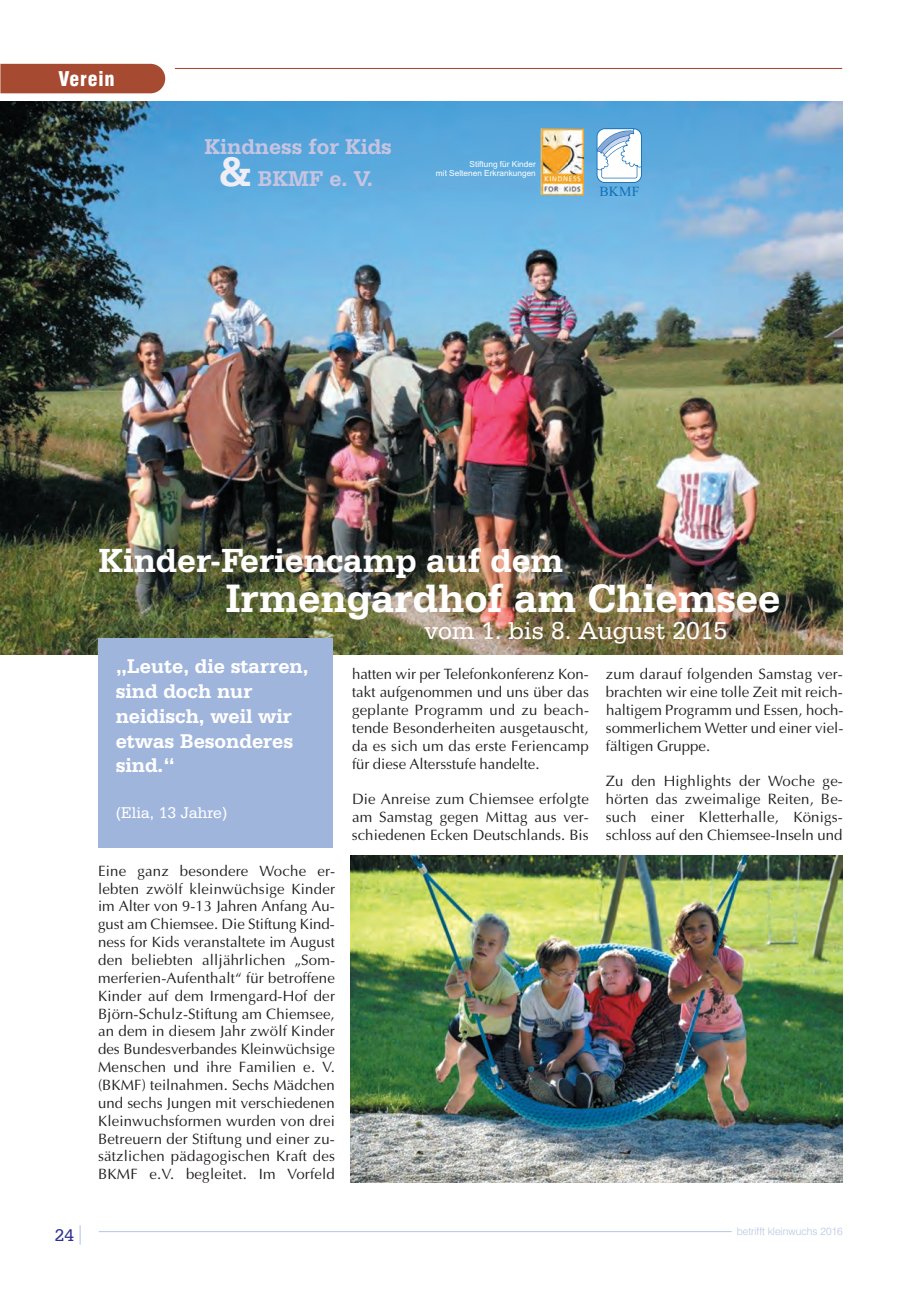
<style>
.page{position:relative;width:919px;height:1289px;background:#fff}
.page>*{position:absolute;margin:0;border:0;box-sizing:border-box;transform-origin:0 0}
.t1{font:700 41.85px "Serifa BT";color:#fff}
.t2{font:700 35.25px "Serifa BT";color:#fff}
.t3{font:25.95px "Serifa BT";color:#fff}
.t4{font:700 22.65px "Serifa BT";color:#c6c4e1}
.t5{font:700 21px/24.9px "Serifa BT";color:#fff}
.t6{font:900 condensed 19.8px "Swiss 721 BT";letter-spacing:.04em;color:#fff}
.t7{font:18px "Serifa BT";color:#2e3092}
.t8{font:16.5px "Serifa BT";color:#fff}
.t9{font:15px/17.9px "Ottawa Plain";letter-spacing:.01em;color:#231f20;text-align:justify}
.t10{font:13.95px "Times New Roman";color:#0f6eb8}
.t11{font:300 10.5px "Swiss 721 BT";color:#b5c5e4}
.t12{font:8.25px/9.3px "Arial";color:#fff;text-align:right}
.s1{font-size:43.5px;color:#efeef6}
</style>
<div class="page">
<img style="left:1px;top:101px;width:841px;height:553px">
<hr style="left:99px;top:1231px;width:632px;height:1px;background:#b5c5e4">
<svg style="left:80px;top:1225px;width:1px;height:19px"></svg>
<hr style="left:175px;top:68px;width:667px;height:1px;background:#a74a32">
<div style="left:0;top:64px;width:165px;height:29px;background:#a74a32"></div>
<div style="left:98px;top:638px;width:235px;height:210px;background:#a0b5dc"></div>
<img style="left:350px;top:855px;width:492px;height:327px">
<svg style="left:596px;top:128px;width:45px;height:55px"></svg>
<img style="left:540px;top:128px;width:44px;height:67px">
<h3 class="t6" style="left:58px;top:71px;width:58px">Verein</h3>
<h3 class="t4" style="left:204px;top:137px;width:189px">Kindness for Kids</h3>
<h3 class="t4" style="left:219px;top:168px;width:155px"><span class="s1">&amp;</span> BKMF e. V.</h3>
<p class="t12" style="left:436px;top:160px;width:101px">Stiftung für Kinder<br>mit Seltenen Erkrankungen</p>
<p class="t10" style="left:599px;top:186px;width:42px">BKMF</p>
<h2 class="t2" style="left:98px;top:545px;width:466px">Kinder-Feriencamp auf dem</h2>
<h1 class="t1" style="left:226px;top:580px;width:556px">Irmengardhof am Chiemsee</h1>
<h3 class="t3" style="left:424px;top:619px;width:304px">vom 1. bis 8. August 2015</h3>
<h3 class="t5" style="left:116px;top:655px;width:194px">„Leute, die starren, sind doch nur neidisch, weil wir etwas Besonderes sind.“</h3>
<p class="t8" style="left:116px;top:805px;width:113px">(Elia, 13 Jahre)</p>
<p class="t9" style="left:352px;top:666px;width:492px">hatten wir per Telefonkonferenz Kon- zum darauf folgenden Samstag ver-</p>
<p class="t9" style="left:352px;top:684px;width:492px">takt aufgenommen und uns über das brachten wir eine tolle Zeit mit reich-</p>
<p class="t9" style="left:352px;top:702px;width:493px">geplante Programm und zu beach- haltigem Programm und Essen, hoch-</p>
<p class="t9" style="left:352px;top:720px;width:493px">tende Besonderheiten ausgetauscht, sommerlichem Wetter und einer viel-</p>
<p class="t9" style="left:352px;top:738px;width:359px">da es sich um das erste Feriencamp fältigen Gruppe.</p>
<p class="t9" style="left:352px;top:756px;width:189px">für diese Altersstufe handelte.</p>
<p class="t9" style="left:606px;top:774px;width:238px">Zu den Highlights der Woche ge-</p>
<p class="t9" style="left:352px;top:791px;width:492px">Die Anreise zum Chiemsee erfolgte hörten das zweimalige Reiten, Be-</p>
<p class="t9" style="left:352px;top:809px;width:492px">am Samstag gegen Mittag aus ver- such einer Kletterhalle, Königs-</p>
<p class="t9" style="left:352px;top:827px;width:492px">schiedenen Ecken Deutschlands. Bis schloss auf den Chiemsee-Inseln und</p>
<p class="t9" style="left:98px;top:863px;width:238px">Eine ganz besondere Woche er&shy;lebten zwölf kleinwüchsige Kinder im Alter von 9-13 Jahren Anfang Au&shy;gust am Chiemsee. Die Stiftung Kind&shy;ness for Kids veranstaltete im August den beliebten alljährlichen „Som&shy;merferien-Aufenthalt“ für betroffene Kinder auf dem Irmengard-Hof der Björn-Schulz-Stiftung am Chiemsee, an dem in diesem Jahr zwölf Kinder des Bundesverbandes Kleinwüchsige Menschen und ihre Familien e. V. (BKMF) teilnahmen. Sechs Mädchen und sechs Jungen mit verschiedenen Kleinwuchsformen wurden von drei Betreuern der Stiftung und einer zu&shy;sätzlichen pädagogischen Kraft des BKMF e.V. begleitet. Im Vorfeld</p>
<p class="t7" style="left:55px;top:1227px;width:21px">24</p>
<p class="t11" style="left:736px;top:1226px;width:108px">betrifft kleinwuchs 2016</p>
</div>
